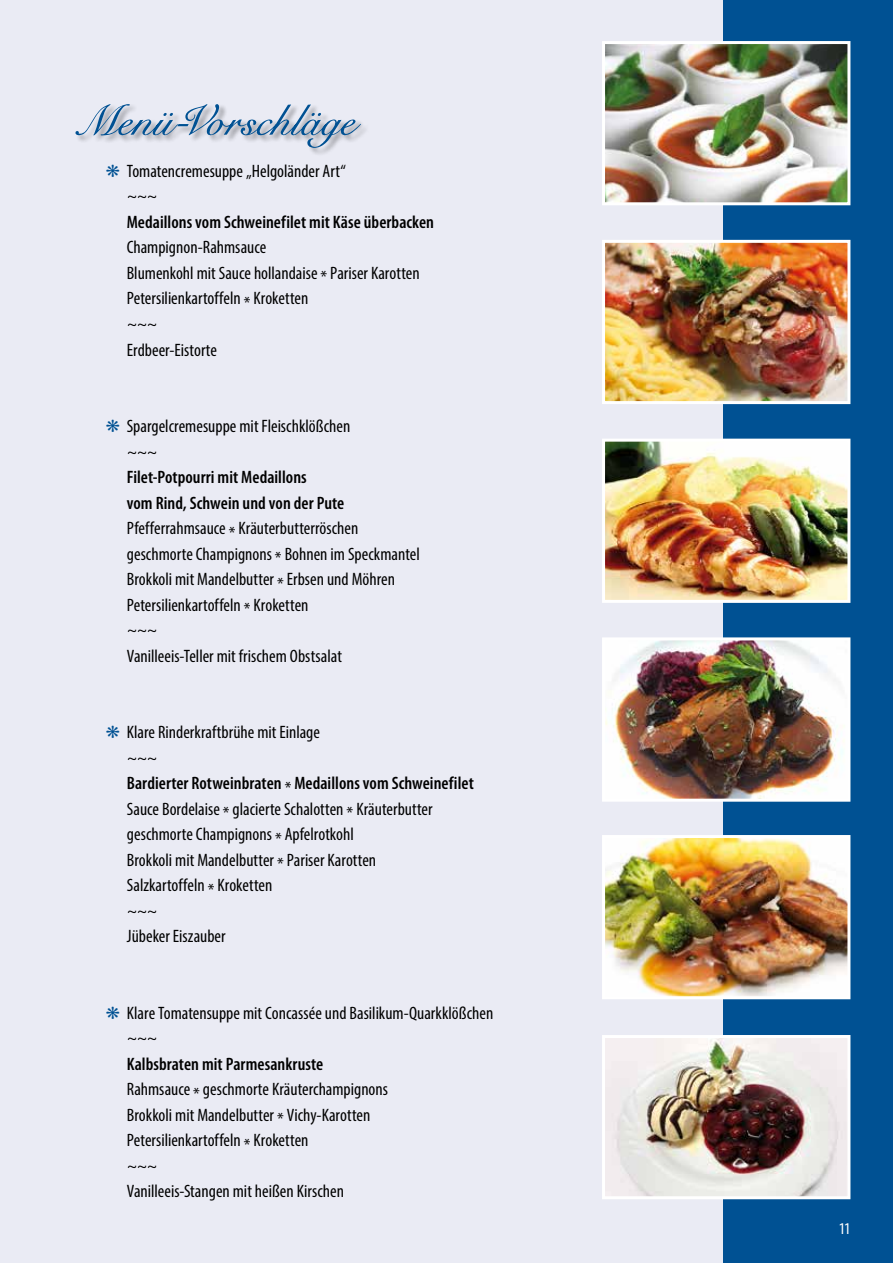
<style>
.page{position:relative;width:893px;height:1263px;background:#fff}
.page>*{position:absolute;margin:0;border:0;box-sizing:border-box;transform-origin:0 0}
.t1{font:condensed 18px/25.5px "Myriad Pro";color:#000}
.t2{font:600 condensed 18px/25.5px "Myriad Pro";letter-spacing:.005em;color:#000}
.t3{font:condensed 16.5px "Myriad Pro";color:#fff}
.s1{font-weight:600}
</style>
<div class="page">
<div style="left:0;top:0;width:891px;height:1263px;background:#eaebf4"></div>
<div style="left:723px;top:0;width:170px;height:1263px;background:linear-gradient(to right,#015293,#005193)"></div>
<img style="left:606px;top:1039px;width:240px;height:156px">
<div style="left:602px;top:1035px;width:248px;height:164px;border:3px solid #fff"></div>
<img style="left:606px;top:641px;width:240px;height:157px">
<div style="left:602px;top:637px;width:248px;height:165px;border:3px solid #fff"></div>
<img style="left:606px;top:839px;width:240px;height:156px">
<div style="left:602px;top:835px;width:248px;height:164px;border:3px solid #fff"></div>
<img style="left:606px;top:244px;width:240px;height:156px">
<div style="left:602px;top:240px;width:248px;height:164px;border:3px solid #fff"></div>
<img style="left:606px;top:443px;width:240px;height:156px">
<div style="left:602px;top:439px;width:248px;height:164px;border:3px solid #fff"></div>
<svg style="left:75px;top:104px;width:286px;height:44px"></svg>
<img style="left:606px;top:45px;width:240px;height:156px">
<div style="left:602px;top:41px;width:248px;height:164px;border:3px solid #fff"></div>
<p class="t1" style="left:127px;top:158px;width:221px">Tomatencremesuppe „Helgoländer Art“ ~~~</p>
<p class="t2" style="left:127px;top:210px;width:309px">Medaillons vom Schweinefilet mit Käse überbacken</p>
<p class="t1" style="left:127px;top:235px;width:294px">Champignon-Rahmsauce<br>Blumenkohl mit Sauce hollandaise * Pariser Karotten<br>Petersilienkartoffeln * Kroketten<br>~~~<br>Erdbeer-Eistorte</p>
<p class="t1" style="left:127px;top:413px;width:225px">Spargelcremesuppe mit Fleischklößchen ~~~</p>
<p class="t2" style="left:127px;top:465px;width:219px">Filet-Potpourri mit Medaillons<br>vom Rind, Schwein und von der Pute</p>
<p class="t1" style="left:127px;top:515px;width:295px">Pfefferrahmsauce * Kräuterbutterröschen geschmorte Champignons * Bohnen im Speckmantel Brokkoli mit Mandelbutter * Erbsen und Möhren Petersilienkartoffeln * Kroketten<br>~~~<br>Vanilleeis-Teller mit frischem Obstsalat</p>
<p class="t1" style="left:127px;top:719px;width:348px">Klare Rinderkraftbrühe mit Einlage<br>~~~<br><span class="s1">Bardierter Rotweinbraten</span> * <span class="s1">Medaillons vom Schweinefilet<br></span>Sauce Bordelaise * glacierte Schalotten * Kräuterbutter geschmorte Champignons * Apfelrotkohl<br>Brokkoli mit Mandelbutter * Pariser Karotten<br>Salzkartoffeln * Kroketten<br>~~~<br>Jübeker Eiszauber</p>
<p class="t1" style="left:127px;top:1000px;width:368px">Klare Tomatensuppe mit Concassée und Basilikum-Quarkklößchen ~~~</p>
<p class="t2" style="left:127px;top:1051px;width:198px">Kalbsbraten mit Parmesankruste</p>
<p class="t1" style="left:127px;top:1076px;width:263px">Rahmsauce * geschmorte Kräuterchampignons Brokkoli mit Mandelbutter * Vichy-Karotten Petersilienkartoffeln * Kroketten<br>~~~<br>Vanilleeis-Stangen mit heißen Kirschen</p>
<p class="t3" style="left:839px;top:1219px;width:13px">11</p>
</div>
